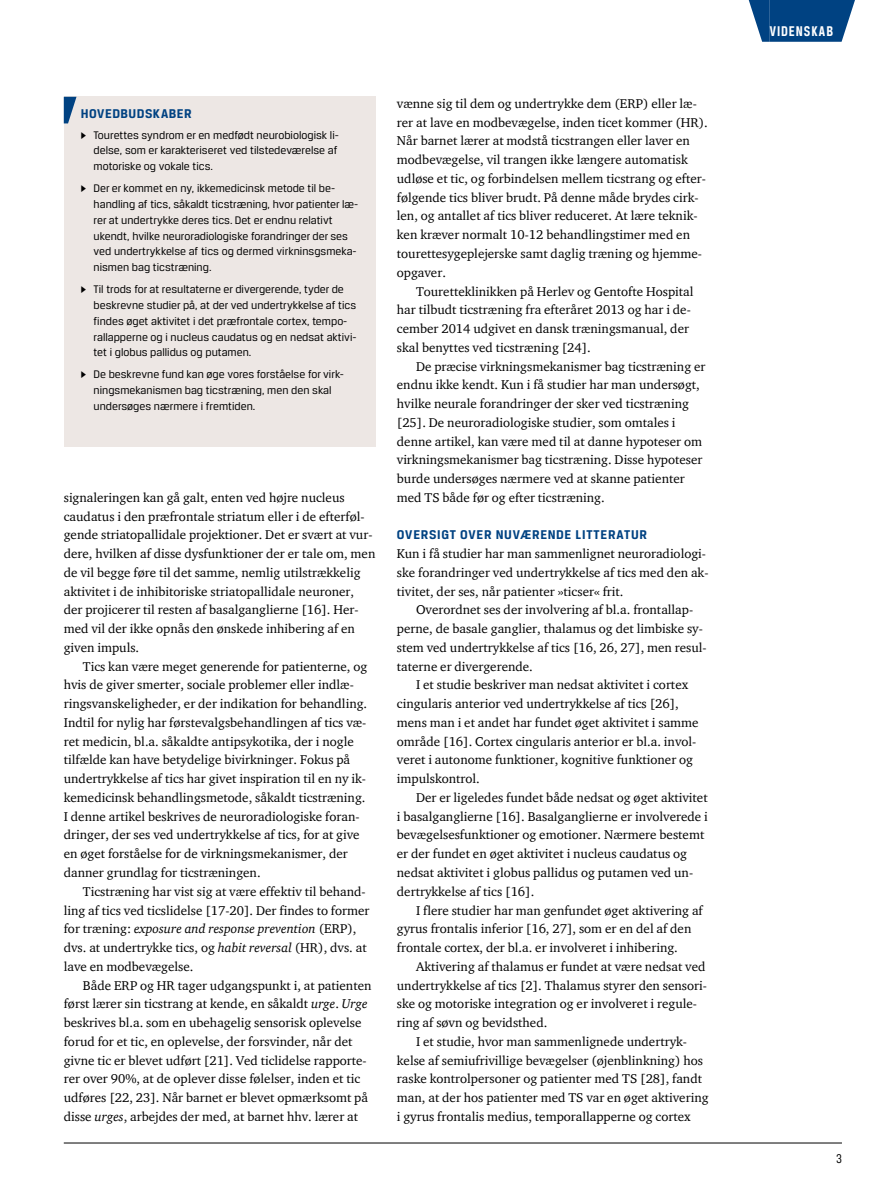
<style>
.page{position:relative;width:893px;height:1191px;background:#fff}
.page>*{position:absolute;margin:0;border:0;box-sizing:border-box;transform-origin:0 0}
.t1{font:700 15px "Breuer Condensed";letter-spacing:.065em;color:#fff}
.t2{font:700 13.5px "Breuer Text";letter-spacing:.045em;color:#004282}
.t3{font:13.5px "Breuer Condensed";color:#000}
.t4{font:13.05px/18.8px "ITC Charter Com";color:#000}
.t5{font:11.7px/15.8px "Breuer Text";color:#000}
.s1{font-family:"Greta Text"}
.s2{font-style:italic}
</style>
<div class="page">
<hr style="left:64px;top:1142px;width:778px;height:1px;background:#000">
<div style="left:770px;top:0;width:64px;height:42px;background:#004282"></div>
<svg style="left:749px;top:0;width:21px;height:42px"></svg>
<svg style="left:834px;top:0;width:21px;height:42px"></svg>
<div style="left:64px;top:97px;width:312px;height:350px;background:#ede7e4"></div>
<svg style="left:64px;top:97px;width:13px;height:26px"></svg>
<p class="t2" style="left:81px;top:106px;width:17px">HOVED</p>
<p class="t2" style="left:121px;top:106px;width:73px">BUDSKABER</p>
<p class="t5" style="left:94px;top:127px;width:247px;text-indent:-13px"><span class="s1">▶</span> Tourettes syndrom er en medfødt neurobiologisk li&shy;delse, som er karakteriseret ved tilstedeværelse af motoriske og vokale tics.</p>
<p class="t5" style="left:94px;top:180px;width:266px;text-indent:-13px"><span class="s1">▶</span> Der er kommet en ny, ikkemedicinsk metode til be&shy;handling af tics, såkaldt ticstræning, hvor patienter læ&shy;rer at undertrykke deres tics. Det er endnu relativt ukendt, hvilke neuroradiologiske forandringer der ses ved undertrykkelse af tics og dermed virkninsgsmeka&shy;nismen bag ticstræning.</p>
<p class="t5" style="left:94px;top:281px;width:264px;text-indent:-13px"><span class="s1">▶</span> Til trods for at resultaterne er divergerende, tyder de beskrevne studier på, at der ved undertrykkelse af tics findes øget aktivitet i det præfrontale cortex, tempo&shy;rallapperne og i nucleus caudatus og en nedsat aktivi&shy;tet i globus pallidus og putamen.</p>
<p class="t5" style="left:94px;top:366px;width:252px;text-indent:-13px"><span class="s1">▶</span> De beskrevne fund kan øge vores forståelse for virk&shy;ningsmekanismen bag ticstræning, men den skal undersøges nærmere i fremtiden.</p>
<p class="t4" style="left:64px;top:488px;width:313px">signaleringen kan gå galt, enten ved højre nucleus caudatus i den præfrontale striatum eller i de efterføl&shy;gende striatopallidale projektioner. Det er svært at vur&shy;dere, hvilken af disse dysfunktioner der er tale om, men de vil begge føre til det samme, nemlig utilstrækkelig aktivitet i de inhibitoriske striatopallidale neuroner, der projicerer til resten af basalganglierne [16]. Her&shy;med vil der ikke opnås den ønskede inhibering af en given impuls.</p>
<p class="t4" style="left:64px;top:656px;width:305px;text-indent:19px">Tics kan være meget generende for patienterne, og hvis de giver smerter, sociale problemer eller indlæ&shy;ringsvanskeligheder, er der indikation for behandling.<br>Indtil for nylig har førstevalgsbehandlingen af tics væ&shy;ret medicin, bl.a. såkaldte antipsykotika, der i nogle tilfælde kan have betydelige bivirkninger. Fokus på undertrykkelse af tics har givet inspiration til en ny ik&shy;kemedicinsk behandlingsmetode, såkaldt ticstræning.<br>I denne artikel beskrives de neuroradiologiske foran&shy;dringer, der ses ved undertrykkelse af tics, for at give en øget forståelse for de virkningsmekanismer, der danner grundlag for ticstræningen.</p>
<p class="t4" style="left:64px;top:881px;width:307px;text-indent:19px">Ticstræning har vist sig at være effektiv til behand&shy;ling af tics ved ticslidelse [17-20]. Der findes to former for træning: <span class="s2">exposure and response prevention</span> (ERP), dvs. at undertrykke tics, og <span class="s2">habit reversal</span> (HR), dvs. at lave en modbevægelse.</p>
<p class="t4" style="left:64px;top:975px;width:309px;text-indent:19px">Både ERP og HR tager udgangspunkt i, at patienten først lærer sin ticstrang at kende, en såkaldt <span class="s2">urge</span>. <span class="s2">Urge </span>beskrives bl.a. som en ubehagelig sensorisk oplevelse forud for et tic, en oplevelse, der forsvinder, når det givne tic er blevet udført [21]. Ved ticlidelse rapporte&shy;rer over 90%, at de oplever disse følelser, inden et tic udføres [22, 23]. Når barnet er blevet opmærksomt på disse <span class="s2">urges</span>, arbejdes der med, at barnet hhv. lærer at</p>
<p class="t4" style="left:397px;top:94px;width:313px">vænne sig til dem og undertrykke dem (ERP) eller læ&shy;rer at lave en modbevægelse, inden ticet kommer (HR).<br>Når barnet lærer at modstå ticstrangen eller laver en modbevægelse, vil trangen ikke længere automatisk udløse et tic, og forbindelsen mellem ticstrang og efter&shy;følgende tics bliver brudt. På denne måde brydes cirk&shy;len, og antallet af tics bliver reduceret. At lære teknik&shy;ken kræver normalt 10-12 behandlingstimer med en tourettesygeplejerske samt daglig træning og hjemme&shy;opgaver.</p>
<p class="t4" style="left:397px;top:281px;width:298px;text-indent:19px">Touretteklinikken på Herlev og Gentofte Hospital har tilbudt ticstræning fra efteråret 2013 og har i de&shy;cember 2014 udgivet en dansk træningsmanual, der skal benyttes ved ticstræning [24].</p>
<p class="t4" style="left:397px;top:356px;width:310px;text-indent:19px">De præcise virkningsmekanismer bag ticstræning er endnu ikke kendt. Kun i få studier har man undersøgt, hvilke neurale forandringer der sker ved ticstræning [25]. De neuroradiologiske studier, som omtales i denne artikel, kan være med til at danne hypoteser om virkningsmekanismer bag ticstræning. Disse hypoteser burde undersøges nærmere ved at skanne patienter med TS både før og efter ticstræning.</p>
<p class="t2" style="left:397px;top:527px;width:243px">OVERSIGT OVER NUVÆRENDE LITTERATUR</p>
<p class="t4" style="left:397px;top:544px;width:313px">Kun i få studier har man sammenlignet neuroradiologi&shy;ske forandringer ved undertrykkelse af tics med den ak&shy;tivitet, der ses, når patienter »ticser« frit.</p>
<p class="t4" style="left:397px;top:600px;width:311px;text-indent:19px">Overordnet ses der involvering af bl.a. frontallap&shy;perne, de basale ganglier, thalamus og det limbiske sy&shy;stem ved undertrykkelse af tics [16, 26, 27], men resul&shy;taterne er divergerende.</p>
<p class="t4" style="left:397px;top:675px;width:303px;text-indent:19px">I et studie beskriver man nedsat aktivitet i cortex cingularis anterior ved undertrykkelse af tics [26], mens man i et andet har fundet øget aktivitet i samme område [16]. Cortex cingularis anterior er bl.a. invol&shy;veret i autonome funktioner, kognitive funktioner og impulskontrol.</p>
<p class="t4" style="left:397px;top:788px;width:312px;text-indent:19px">Der er ligeledes fundet både nedsat og øget aktivitet i basalganglierne [16]. Basalganglierne er involverede i bevægelsesfunktioner og emotioner. Nærmere bestemt er der fundet en øget aktivitet i nucleus caudatus og nedsat aktivitet i globus pallidus og putamen ved un&shy;dertrykkelse af tics [16].</p>
<p class="t4" style="left:397px;top:900px;width:307px;text-indent:19px">I flere studier har man genfundet øget aktivering af gyrus frontalis inferior [16, 27], som er en del af den frontale cortex, der bl.a. er involveret i inhibering.</p>
<p class="t4" style="left:416px;top:956px;width:291px">Aktivering af thalamus er fundet at være nedsat ved</p>
<p class="t4" style="left:397px;top:975px;width:311px">undertrykkelse af tics [2]. Thalamus styrer den sensori-</p>
<p class="t4" style="left:397px;top:994px;width:302px">ske og motoriske integration og er involveret i regule-</p>
<p class="t4" style="left:397px;top:1013px;width:152px">ring af søvn og bevidsthed.</p>
<p class="t4" style="left:416px;top:1031px;width:273px">I et studie, hvor man sammenlignede undertryk-</p>
<p class="t4" style="left:397px;top:1050px;width:308px">kelse af semiufrivillige bevægelser (øjenblinkning) hos</p>
<p class="t4" style="left:397px;top:1069px;width:307px">raske kontrolpersoner og patienter med TS [28], fandt</p>
<p class="t4" style="left:397px;top:1088px;width:313px">man, at der hos patienter med TS var en øget aktivering</p>
<p class="t4" style="left:397px;top:1106px;width:295px">i gyrus frontalis medius, temporallapperne og cortex</p>
<p class="t1" style="left:770px;top:23px;width:65px">VIDENSKAB</p>
<p class="t3" style="left:836px;top:1150px;width:7px">3</p>
</div>
